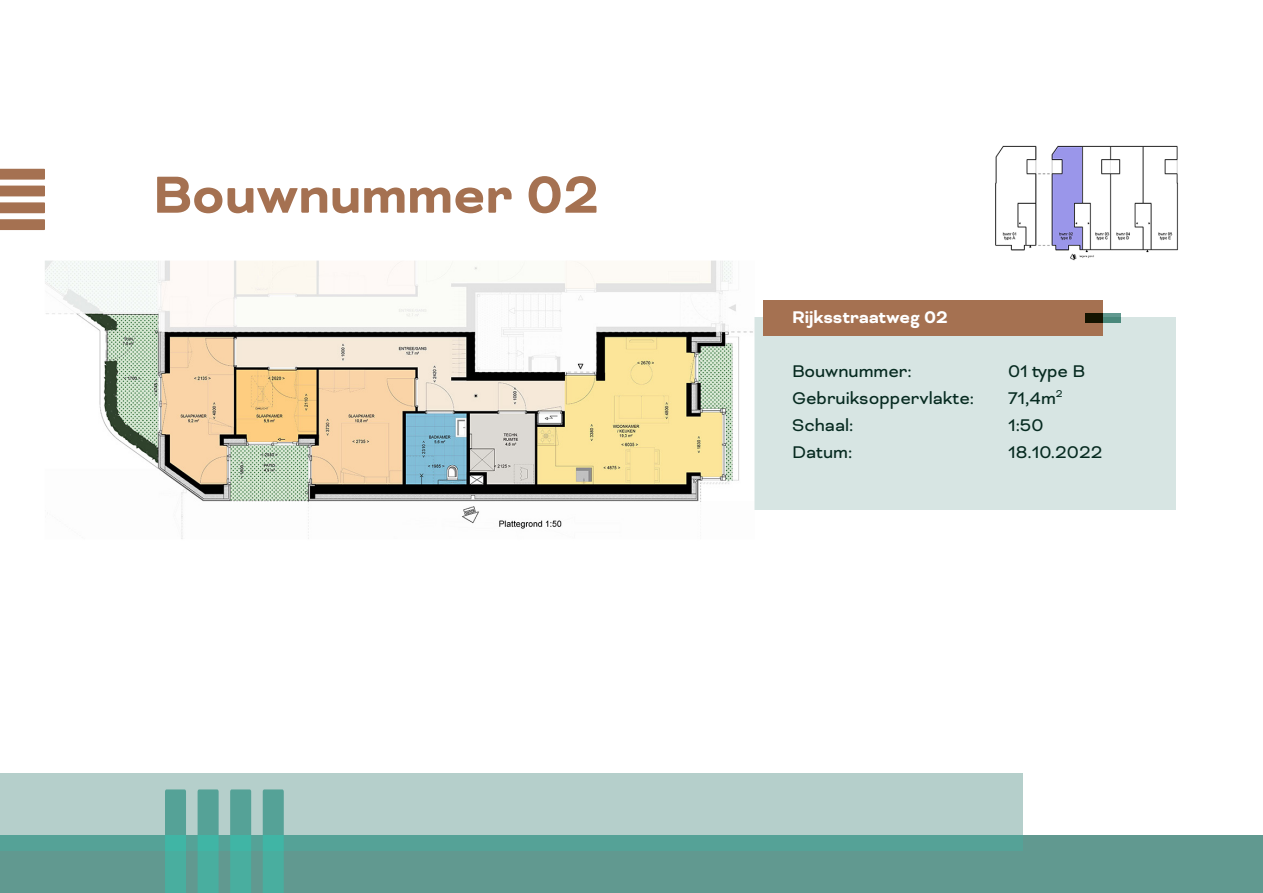
<style>
.page{position:relative;width:1263px;height:893px;background:#fff}
.page>*{position:absolute;margin:0;border:0;box-sizing:border-box;transform-origin:0 0}
.t1{font:700 60px "Bicyclette";color:#a57151}
.t2{font:19.5px "Bicyclette";color:#062a20}
.t3{font:700 19.5px "Bicyclette";color:#fff}
</style>
<div class="page">
<div style="left:351px;top:318px;width:824px;height:192px;background:#d7e5e3"></div>
<div style="left:763px;top:300px;width:339px;height:36px;background:#a57151"></div>
<svg style="left:0;top:186px;width:45px;height:10px"></svg>
<svg style="left:0;top:169px;width:45px;height:11px"></svg>
<svg style="left:0;top:219px;width:45px;height:11px"></svg>
<svg style="left:0;top:202px;width:45px;height:11px"></svg>
<div style="left:0;top:835px;width:1263px;height:58px;background:#619990"></div>
<img style="left:45px;top:261px;width:709px;height:278px">
<img style="left:995px;top:145px;width:183px;height:116px">
<svg style="left:0;top:774px;width:1023px;height:77px;fill:#b5cfcb"></svg>
<svg style="left:1085px;top:313px;width:35px;height:9px"></svg>
<svg style="left:230px;top:789px;width:21px;height:104px;background:#4daa9c"></svg>
<svg style="left:263px;top:789px;width:21px;height:104px;background:#4daa9c"></svg>
<svg style="left:165px;top:789px;width:21px;height:104px;background:#4da99c"></svg>
<svg style="left:198px;top:789px;width:21px;height:104px;background:#4eaa9c"></svg>
<p class="t1" style="left:153px;top:160px;width:448px">Bouwnummer 02</p>
<p class="t3" style="left:792px;top:305px;width:157px">Rijksstraatweg 02</p>
<p class="t2" style="left:792px;top:359px;width:121px">Bouwnummer:</p>
<p class="t2" style="left:1008px;top:359px;width:78px">01 type B</p>
<p class="t2" style="left:792px;top:386px;width:184px">Gebruiksoppervlakte:</p>
<p class="t2" style="left:1008px;top:386px;width:56px">71,4m<sup>2</sup></p>
<p class="t2" style="left:792px;top:413px;width:63px">Schaal:</p>
<p class="t2" style="left:1008px;top:413px;width:37px">1:50</p>
<p class="t2" style="left:792px;top:440px;width:62px">Datum:</p>
<p class="t2" style="left:1008px;top:440px;width:96px">18.10.2022</p>
</div>
